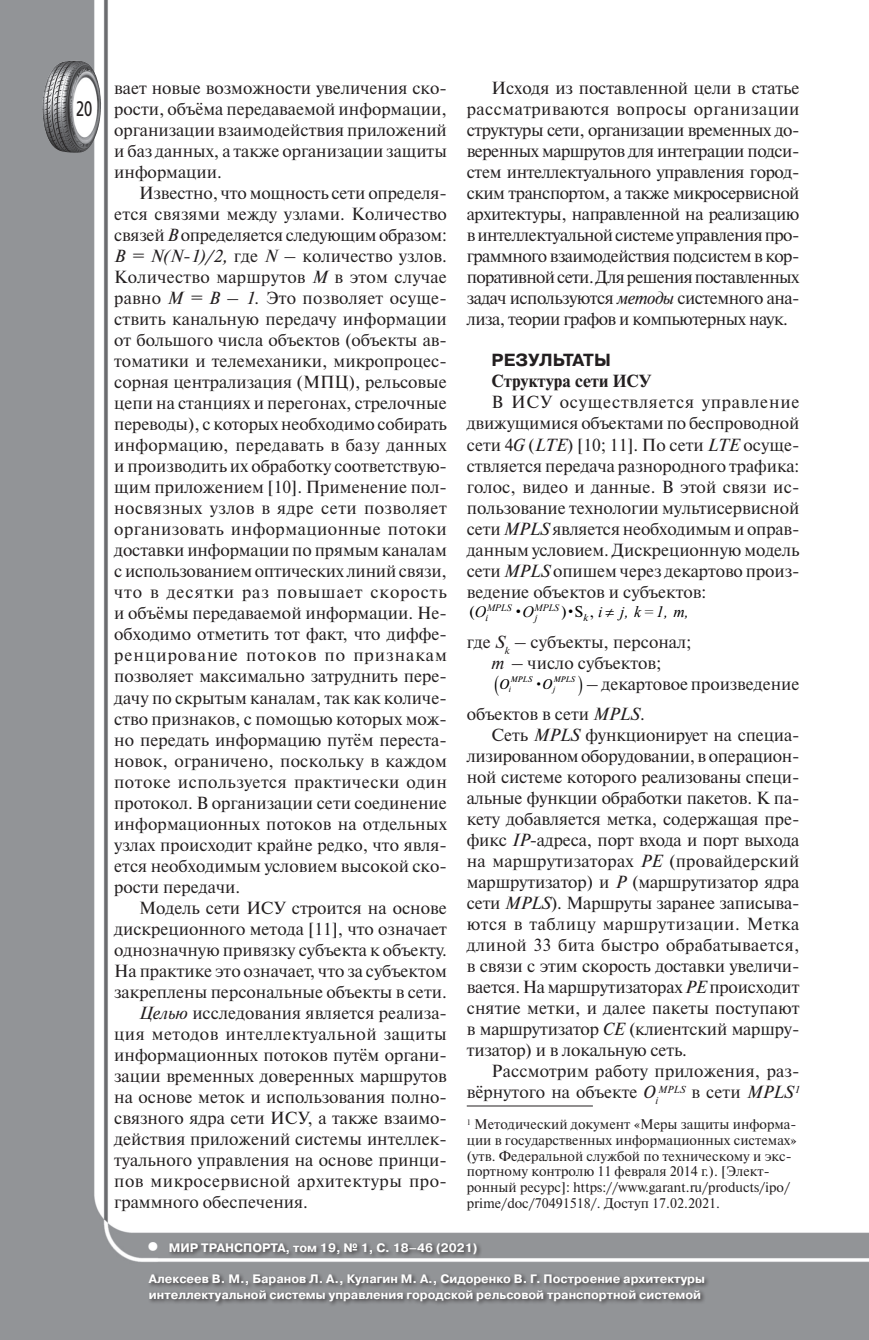
<style>
.page{position:relative;width:869px;height:1340px;background:#fff}
.page>*{position:absolute;margin:0;border:0;box-sizing:border-box;transform-origin:0 0}
.t1{font:21px "Free Set C";color:#231f20;scale:.7 1}
.t2{font:17.5px/21px "Newton C";color:#231f20;text-align:justify}
.t3{font:17.5px "Newton C";letter-spacing:.025em;color:#231f20}
.t4{font:17.5px "Newton C";letter-spacing:.03em;color:#231f20}
.t5{font:700 17.5px "Newton C";color:#231f20}
.t6{font:700 17.5px "Pragmatica C";color:#231f20}
.t7{font:15.75px "Newton C";color:#000}
.t8{font:italic 15.75px "Times New Roman";color:#000}
.t9{font:14px/15.8px "Newton C";color:#231f20}
.t10{font:14px "Newton C";color:#000}
.t11{font:italic 14px "Newton C";color:#000}
.t12{font:700 12.25px/15.8px "Pragmatica C";color:#fff}
.t13{font:italic 10.15px "Newton C";color:#231f20}
.t14{font:italic 9.8px "Times New Roman";letter-spacing:-.005em;color:#000}
.t15{font:italic 8.05px "Newton C";letter-spacing:-.005em;color:#000}
.s1{font-style:italic}
.s2{font-family:"Times New Roman";font-style:italic}
.s3{font-style:normal;font-size:17.5px}
.s4{font-size:17.5px}
.s5{font-size:24.5px}
</style>
<div class="page">
<img style="left:0;top:0;width:868px;height:1339px">
<img style="left:42px;top:61px;width:33px;height:84px">
<hr style="left:466px;top:1105px;width:126px;height:1px;background:#231f20">
<div style="left:147px;top:1240px;width:562px;height:66px;background:#231f20;opacity:.75"></div>
<svg style="left:495px;top:674px;width:3px;height:21px"></svg>
<svg style="left:578px;top:674px;width:4px;height:21px"></svg>
<p class="t1" style="left:76px;top:97px;width:24px">20</p>
<p class="t2" style="left:466px;top:78px;width:334px;text-indent:25px">Исходя из поставленной цели в статье рассматриваются вопросы организации структуры сети, организации временных до&shy;веренных маршрутов для интеграции подси&shy;стем интеллектуального управления город&shy;ским транспортом, а также микросервисной архитектуры, направленной на реализацию в интеллектуальнойсистемеуправленияпро&shy;граммного взаимодействия подсистем в кор&shy;поративнойсети. Длярешенияпоставленных задач используются <span class="s1">методы</span> системного ана&shy;лиза, теории графов и компьютерных наук.</p>
<p class="t6" style="left:491px;top:351px;width:121px">РЕЗУЛЬТАТЫ</p>
<p class="t5" style="left:491px;top:371px;width:161px">Структура сети ИСУ</p>
<p class="t2" style="left:466px;top:392px;width:334px;text-indent:25px">В ИСУ осуществляется управление движущимися объектами по беспроводной сети 4<span class="s1">G</span> (<span class="s1">LTE</span>) [10; 11]. По сети <span class="s1">LTE</span> осуще&shy;ствляется передача разнородного трафика: голос, видео и данные. В этой связи ис&shy;пользование технологии мультисервисной сети <span class="s1">MPLS</span> является необходимым и оправ&shy;данным условием. Дискреционную модель сети <span class="s1">MPLS</span> опишем через декартово произ&shy;ведение объектов и субъектов:</p>
<p class="t7" style="left:469px;top:603px;width:19px">(<span class="s2">O</span></p>
<p class="t7" style="left:512px;top:603px;width:22px">•<span class="s2">O</span></p>
<p class="t7" style="left:561px;top:603px;width:54px">•)S,<sub>k</sub> ≠</p>
<p class="t2" style="left:114px;top:78px;width:334px">вает новые возможности увеличения ско&shy;рости, объёма передаваемой информации, организации взаимодействия приложений и баз данных, а также организации защиты информации.</p>
<p class="t2" style="left:114px;top:183px;width:334px;text-align:left;text-indent:25px">Известно, что мощность сети определя&shy;ется связями между узлами. Количество связей<span class="s1">B</span>определяется следующим образом:<br><span class="s1">B = N(N‑1)/2,</span> где <span class="s1">N</span> – количество узлов.<br>Количество маршрутов <span class="s1">M</span> в этом случае равно <span class="s1">M = B – 1.</span> Это позволяет осуще&shy;ствить канальную передачу информации от большого числа объектов (объекты ав&shy;томатики и телемеханики, микропроцес&shy;сорная централизация (МПЦ), рельсовые цепи на станциях и перегонах, стрелочные переводы), с которых необходимо собирать информацию, передавать в базу данных и производить их обработку соответствую&shy;щим приложением [10]. Применение пол&shy;носвязных узлов в ядре сети позволяет организовать информационные потоки доставки информации по прямым каналам с использованием оптических линий связи, что в десятки раз повышает скорость и объёмы передаваемой информации. Не&shy;обходимо отметить тот факт, что диффе&shy;ренцирование потоков по признакам позволяет максимально затруднить пере&shy;дачу по скрытым каналам, так как количе&shy;ство признаков, с помощью которых мож&shy;но передать информацию путём переста&shy;новок, ограничено, поскольку в каждом потоке используется практически один протокол. В организации сети соединение информационных потоков на отдельных узлах происходит крайне редко, что явля&shy;ется необходимым условием высокой ско&shy;рости передачи.</p>
<p class="t2" style="left:139px;top:897px;width:309px">Модель сети ИСУ строится на основе</p>
<p class="t2" style="left:114px;top:918px;width:334px">дискреционного метода [11], что означает</p>
<p class="t2" style="left:114px;top:939px;width:331px">однозначную привязку субъекта к объекту.</p>
<p class="t2" style="left:114px;top:960px;width:334px">На практике это означает, что за субъектом</p>
<p class="t2" style="left:114px;top:981px;width:331px">закреплены персональные объекты в сети.</p>
<p class="t2" style="left:139px;top:1002px;width:309px"><span class="s1">Целью</span> исследования является реализа-</p>
<p class="t3" style="left:114px;top:1024px;width:334px">ция методов интеллектуальной защиты</p>
<p class="t2" style="left:114px;top:1044px;width:334px">информационных потоков путём органи-</p>
<p class="t2" style="left:114px;top:1065px;width:334px">зации временных доверенных маршрутов</p>
<p class="t2" style="left:114px;top:1086px;width:334px">на основе меток и использования полно-</p>
<p class="t2" style="left:114px;top:1107px;width:334px">связного ядра сети ИСУ, а также взаимо-</p>
<p class="t2" style="left:114px;top:1128px;width:334px">действия приложений системы интеллек-</p>
<p class="t2" style="left:114px;top:1149px;width:334px">туального управления на основе принци-</p>
<p class="t4" style="left:114px;top:1171px;width:334px">пов микросервисной архитектуры про-</p>
<p class="t2" style="left:114px;top:1191px;width:192px">граммного обеспечения.</p>
<p class="t14" style="left:487px;top:600px;width:26px">MPLS</p>
<p class="t14" style="left:534px;top:600px;width:26px">MPLS</p>
<p class="t8" style="left:597px;top:600px;width:92px">i j, k=1, m,</p>
<p class="t14" style="left:485px;top:610px;width:4px">i</p>
<p class="t14" style="left:534px;top:610px;width:4px">j</p>
<p class="t2" style="left:466px;top:632px;width:226px;text-align:center">где <span class="s1">S</span><sub>k</sub> – субъекты, персонал; <span class="s1">m</span> – число субъектов;</p>
<p class="t10" style="left:533px;top:676px;width:20px">•<span class="s1">O</span></p>
<p class="t15" style="left:510px;top:675px;width:23px">MPLS</p>
<p class="t15" style="left:553px;top:675px;width:23px">MPLS</p>
<p class="t11" style="left:499px;top:676px;width:11px">O</p>
<p class="t15" style="left:508px;top:685px;width:4px">i</p>
<p class="t15" style="left:553px;top:685px;width:4px">j</p>
<p class="t2" style="left:466px;top:669px;width:334px;line-height:29.8px;text-indent:119px">– декартовое произведение объектов в сети <span class="s1">MPLS</span>.</p>
<p class="t2" style="left:466px;top:724px;width:334px;text-indent:25px">Сеть <span class="s1">MPLS</span> функционирует на специа&shy;лизированном оборудовании, в операцион&shy;ной системе которого реализованы специ&shy;альные функции обработки пакетов. К па&shy;кету добавляется метка, содержащая пре&shy;фикс <span class="s1">IP</span>-адреса, порт входа и порт выхода на маршрутизаторах <span class="s1">PE</span> (провайдерский маршрутизатор) и <span class="s1">P</span> (маршрутизатор ядра сети <span class="s1">MPLS</span>). Маршруты заранее записыва&shy;ются в таблицу маршрутизации. Метка длиной 33 бита быстро обрабатывается, в связи с этим скорость доставки увеличи&shy;вается. На маршрутизаторах <span class="s1">PE</span> происходит снятие метки, и далее пакеты поступают в маршрутизатор <span class="s1">CE</span> (клиентский маршру&shy;тизатор) и в локальную сеть.</p>
<p class="t2" style="left:466px;top:1060px;width:334px;text-indent:25px">Рассмотрим работу приложения, раз&shy;вёрнутого на объекте <span class="s1">O</span><sub>i</sub></p>
<p class="t13" style="left:658px;top:1083px;width:143px">MPLS <span class="s3">в сети</span> <span class="s4">MPLS</span>1</p>
<p class="t9" style="left:466px;top:1116px;width:331px"><sup>1</sup> Методический документ «Меры защиты информа&shy;ции в государственных информационных системах» (утв. Федеральной службой по техническому и экс&shy;портному контролю 11 февраля 2014 г. ). [Элект&shy;ронный ресурс]: https://www. garant. ru/products/ipo/ prime/doc/70491518/. Доступ 17. 02. 2021.</p>
<p class="t12" style="left:145px;top:1240px;width:334px"><span class="s5">•</span> МИР ТРАНСПОРТА, том 19, № 1, С. 18–46 (2021)</p>
<p class="t12" style="left:149px;top:1270px;width:557px">Алексеев В. М., Баранов Л. А., Кулагин М. А., Сидоренко В. Г. Построение архитектуры интеллектуальной системы управления городской рельсовой транспортной системой</p>
</div>
